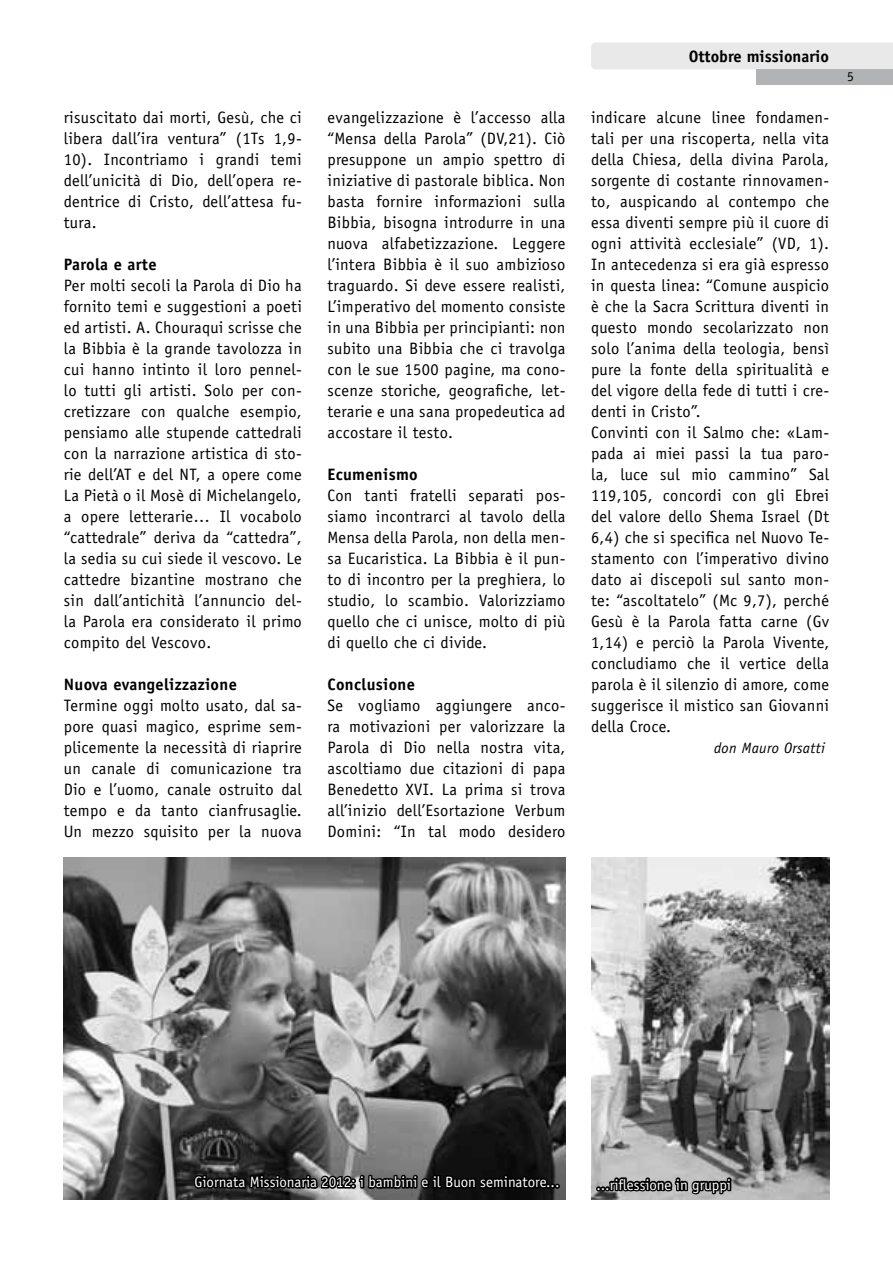
<style>
.page{position:relative;width:893px;height:1263px;background:#fff}
.page>*{position:absolute;margin:0;border:0;box-sizing:border-box;transform-origin:0 0}
.t1{font:16.5px/21px "Officina Sans";letter-spacing:.02em;color:#000;text-align:justify}
.t2{font:700 16.5px "Officina Sans";letter-spacing:.02em;color:#000}
.t3{font:700 16.5px "Officina Sans";color:#000}
.t4{font:15px "Officina Sans";color:#fff}
.t5{font:italic 15px "Officina Sans";letter-spacing:.02em;color:#000}
.t6{font:13.5px "Officina Sans";color:#000}
</style>
<div class="page">
<div style="left:591px;top:43px;width:302px;height:26px;background:#e9e9ea"></div>
<div style="left:756px;top:69px;width:137px;height:16px;background:#b1b3b4"></div>
<img style="left:591px;top:857px;width:238px;height:342px">
<img style="left:64px;top:857px;width:502px;height:342px">
<svg style="left:192px;top:973px;width:368px;height:227px;background:#5a5a5a"></svg>
<svg style="left:596px;top:1165px;width:137px;height:35px;background:#858585"></svg>
<p class="t1" style="left:64px;top:107px;width:240px">risuscitato dai morti, Gesù, che ci libera dall’ira ventura” (1Ts 1,9- 10). Incontriamo i grandi temi dell’unicità di Dio, dell’opera re&shy;dentrice di Cristo, dell’attesa fu&shy;tura.</p>
<p class="t2" style="left:64px;top:254px;width:94px">Parola e arte</p>
<p class="t1" style="left:64px;top:275px;width:240px">Per molti secoli la Parola di Dio ha fornito temi e suggestioni a poeti ed artisti. A. Chouraqui scrisse che la Bibbia è la grande tavolozza in cui hanno intinto il loro pennel&shy;lo tutti gli artisti. Solo per con&shy;cretizzare con qualche esempio, pensiamo alle stupende cattedrali con la narrazione artistica di sto&shy;rie dell’AT e del NT, a opere come La Pietà o il Mosè di Michelangelo, a opere letterarie… Il vocabolo “cattedrale” deriva da “cattedra”, la sedia su cui siede il vescovo. Le cattedre bizantine mostrano che sin dall’antichità l’annuncio del&shy;la Parola era considerato il primo compito del Vescovo.</p>
<p class="t2" style="left:64px;top:674px;width:175px">Nuova evangelizzazione</p>
<p class="t1" style="left:64px;top:695px;width:240px">Termine oggi molto usato, dal sa&shy;pore quasi magico, esprime sem&shy;plicemente la necessità di riaprire un canale di comunicazione tra Dio e l’uomo, canale ostruito dal tempo e da tanto cianfrusaglie.<br>Un mezzo squisito per la nuova</p>
<p class="t1" style="left:327px;top:107px;width:240px">evangelizzazione è l’accesso alla “Mensa della Parola” (DV,21). Ciò presuppone un ampio spettro di iniziative di pastorale biblica. Non basta fornire informazioni sulla Bibbia, bisogna introdurre in una nuova alfabetizzazione. Leggere l’intera Bibbia è il suo ambizioso traguardo. Si deve essere realisti, L’imperativo del momento consiste in una Bibbia per principianti: non subito una Bibbia che ci travolga con le sue 1500 pagine, ma cono&shy;scenze storiche, geografiche, let&shy;terarie e una sana propedeutica ad accostare il testo.</p>
<p class="t2" style="left:327px;top:464px;width:92px">Ecumenismo</p>
<p class="t1" style="left:327px;top:485px;width:240px">Con tanti fratelli separati pos&shy;siamo incontrarci al tavolo della Mensa della Parola, non della men&shy;sa Eucaristica. La Bibbia è il pun&shy;to di incontro per la preghiera, lo studio, lo scambio. Valorizziamo quello che ci unisce, molto di più di quello che ci divide.</p>
<p class="t2" style="left:327px;top:674px;width:89px">Conclusione</p>
<p class="t1" style="left:327px;top:695px;width:240px">Se vogliamo aggiungere anco&shy;ra motivazioni per valorizzare la Parola di Dio nella nostra vita, ascoltiamo due citazioni di papa Benedetto XVI. La prima si trova all’inizio dell’Esortazione Verbum Domini: “In tal modo desidero</p>
<p class="t3" style="left:689px;top:46px;width:142px">Ottobre missionario</p>
<p class="t1" style="left:591px;top:107px;width:240px;text-align:left">indicare alcune linee fondamen&shy;tali per una riscoperta, nella vita della Chiesa, della divina Parola, sorgente di costante rinnovamen&shy;to, auspicando al contempo che essa diventi sempre più il cuore di ogni attività ecclesiale” (VD, 1).<br>In antecedenza si era già espresso in questa linea: “Comune auspicio è che la Sacra Scrittura diventi in questo mondo secolarizzato non solo l’anima della teologia, bensì pure la fonte della spiritualità e del vigore della fede di tutti i cre&shy;denti in Cristo”.<br>Convinti con il Salmo che: «Lam&shy;pada ai miei passi la tua paro&shy;la, luce sul mio cammino” Sal<br>119,105, concordi con gli Ebrei del valore dello Shema Israel (Dt<br>6,4) che si specifica nel Nuovo Te&shy;stamento con l’imperativo divino dato ai discepoli sul santo mon&shy;te: “ascoltatelo” (Mc 9,7), perché<br>Gesù è la Parola fatta carne (Gv<br>1,14) e perciò la Parola Vivente, concludiamo che il vertice della parola è il silenzio di amore, come suggerisce il mistico san Giovanni della Croce.</p>
<p class="t5" style="left:714px;top:739px;width:112px">don Mauro Orsatti</p>
<p class="t6" style="left:847px;top:69px;width:8px">5</p>
<p class="t4" style="left:195px;top:1173px;width:366px">Giornata Missionaria 2012: i bambini e il Buon seminatore...</p>
<p class="t4" style="left:596px;top:1176px;width:136px">...riflessione in gruppi</p>
</div>
